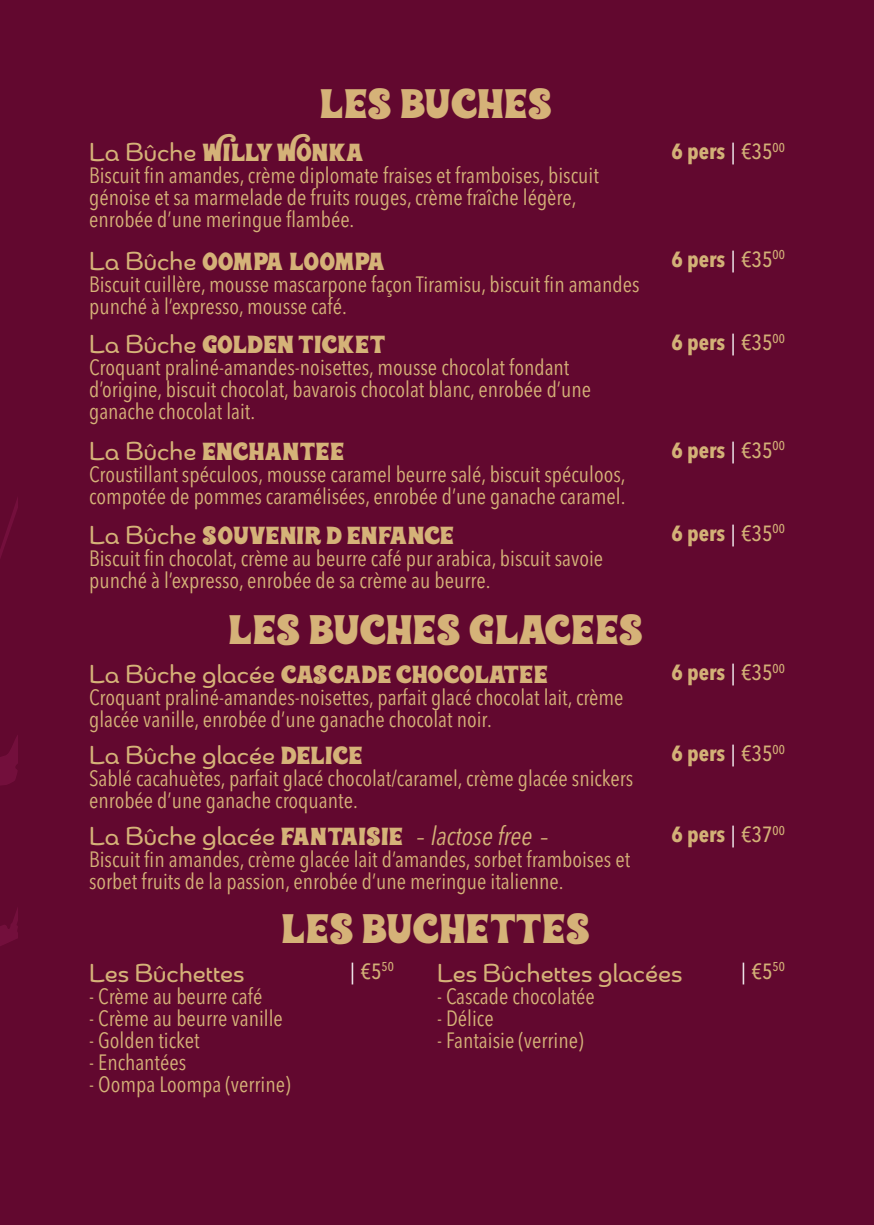
<style>
.page{position:relative;width:874px;height:1225px;background:#fff}
.page>*{position:absolute;margin:0;border:0;box-sizing:border-box;transform-origin:0 0}
.t1{font:40px "Wonderbar";letter-spacing:.015em;color:#d5b278}
.t2{font:26px "Chennai";color:#d5b278}
.t3{font:24px "Wonderbar";letter-spacing:.005em;color:#d5b278}
.t4{font:condensed 22px/22px "Avenir Next LT Pro";color:#d5b278}
.t5{font:700 condensed 21.8px "Avenir Next LT Pro";color:#d3b177}
.t6{font:500 condensed 21.8px "Avenir Next LT Pro";color:#d3b177}
.s1{font-family:"Chennai";font-size:26px}
.s2{font-family:"Wonderbar";font-size:24px}
.s3{font-family:"Avenir LT Std";font-weight:300;font-style:italic}
.s4{font-family:"Avenir Next LT Pro";font-style:italic;font-stretch:condensed}
.s5{font-weight:400;font-stretch:normal;color:#fff}
.s6{font-weight:500}
</style>
<div class="page">
<div style="left:0;top:0;width:873px;height:1225px;background:#62082f"></div>
<svg style="left:0;top:501px;width:17px;height:57px"></svg>
<svg style="left:0;top:737px;width:17px;height:209px"></svg>
<h1 class="t1" style="left:320px;top:73px;width:234px">les buches</h1>
<p class="t3" style="left:89px;top:134px;width:277px"><span class="s1">La Bûche</span> «Willy Wonka»</p>
<p class="t4" style="left:89px;top:164px;width:511px">Biscuit fin amandes, crème diplomate fraises et framboises, biscuit génoise et sa marmelade de fruits rouges, crème fraîche légère, enrobée d’une meringue flambée.</p>
<p class="t3" style="left:89px;top:242px;width:297px"><span class="s1">La Bûche</span> «Oompa-loompa</p>
<p class="t4" style="left:89px;top:273px;width:551px">Biscuit cuillère, mousse mascarpone façon Tiramisu, biscuit fin amandes punché à l’expresso, mousse café.</p>
<p class="t3" style="left:89px;top:326px;width:298px"><span class="s1">La Bûche</span> «golden ticket</p>
<p class="t4" style="left:89px;top:356px;width:503px">Croquant praliné-amandes-noisettes, mousse chocolat fondant d’origine, biscuit chocolat, bavarois chocolat blanc, enrobée d’une ganache chocolat lait.</p>
<p class="t3" style="left:89px;top:433px;width:257px"><span class="s1">La Bûche</span> «enchantee</p>
<p class="t4" style="left:89px;top:463px;width:538px">Croustillant spéculoos, mousse caramel beurre salé, biscuit spéculoos, compotée de pommes caramélisées, enrobée d’une ganache caramel.</p>
<p class="t3" style="left:89px;top:516px;width:366px"><span class="s1">La Bûche</span> «souvenir d enfance</p>
<p class="t4" style="left:89px;top:547px;width:515px">Biscuit fin chocolat, crème au beurre café pur arabica, biscuit savoie punché à l’expresso, enrobée de sa crème au beurre.</p>
<h1 class="t1" style="left:229px;top:598px;width:416px">les buches glacees</h1>
<p class="t3" style="left:89px;top:656px;width:460px"><span class="s1">La Bûche glacée</span> «cascade chocolatee</p>
<p class="t4" style="left:89px;top:686px;width:535px">Croquant praliné-amandes-noisettes, parfait glacé chocolat lait, crème glacée vanille, enrobée d’une ganache chocolat noir.</p>
<p class="t2" style="left:89px;top:738px;width:275px">La Bûche glacée <span class="s2">«delice</span></p>
<p class="t4" style="left:89px;top:767px;width:545px">Sablé cacahuètes, parfait glacé chocolat/caramel, crème glacée snickers enrobée d’une ganache croquante.</p>
<p class="t2" style="left:89px;top:819px;width:460px">La Bûche glacée <span class="s2">«fantaisie -</span><span class="s3">-</span> <span class="s4">lactose free</span> <span class="s3">-</span></p>
<p class="t4" style="left:89px;top:848px;width:542px">Biscuit fin amandes, crème glacée lait d’amandes, sorbet framboises et sorbet fruits de la passion, enrobée d’une meringue italienne.</p>
<h1 class="t1" style="left:282px;top:898px;width:310px">les buchettes</h1>
<p class="t5" style="left:671px;top:138px;width:115px">6 pers <span class="s5">|</span> <span class="s6">€35</span><sup>00</sup></p>
<p class="t5" style="left:671px;top:245px;width:115px">6 pers <span class="s5">|</span> <span class="s6">€35</span><sup>00</sup></p>
<p class="t5" style="left:671px;top:329px;width:115px">6 pers <span class="s5">|</span> <span class="s6">€35</span><sup>00</sup></p>
<p class="t5" style="left:671px;top:436px;width:115px">6 pers <span class="s5">|</span> <span class="s6">€35</span><sup>00</sup></p>
<p class="t5" style="left:671px;top:519px;width:115px">6 pers <span class="s5">|</span> <span class="s6">€35</span><sup>00</sup></p>
<p class="t5" style="left:671px;top:659px;width:115px">6 pers <span class="s5">|</span> <span class="s6">€35</span><sup>00</sup></p>
<p class="t5" style="left:671px;top:740px;width:115px">6 pers <span class="s5">|</span> <span class="s6">€35</span><sup>00</sup></p>
<p class="t5" style="left:671px;top:820px;width:115px">6 pers <span class="s5">|</span> <span class="s6">€37</span><sup>00</sup></p>
<p class="t2" style="left:89px;top:956px;width:157px">Les Bûchettes</p>
<p class="t4" style="left:89px;top:984px;width:175px">- Crème au beurre café</p>
<p class="t4" style="left:89px;top:1006px;width:195px">- Crème au beurre vanille</p>
<p class="t4" style="left:89px;top:1028px;width:112px">- Golden ticket</p>
<p class="t4" style="left:89px;top:1050px;width:99px">- Enchantées</p>
<p class="t4" style="left:89px;top:1072px;width:203px">- Oompa Loompa (verrine)</p>
<p class="t6" style="left:350px;top:957px;width:45px"><span class="s5">|</span> €5<sup>50</sup></p>
<p class="t6" style="left:741px;top:957px;width:45px"><span class="s5">|</span> €5<sup>50</sup></p>
<p class="t2" style="left:437px;top:956px;width:247px">Les Bûchettes glacées</p>
<p class="t4" style="left:437px;top:984px;width:159px">- Cascade chocolatée</p>
<p class="t4" style="left:437px;top:1006px;width:58px">- Délice</p>
<p class="t4" style="left:437px;top:1028px;width:148px">- Fantaisie (verrine)</p>
</div>
